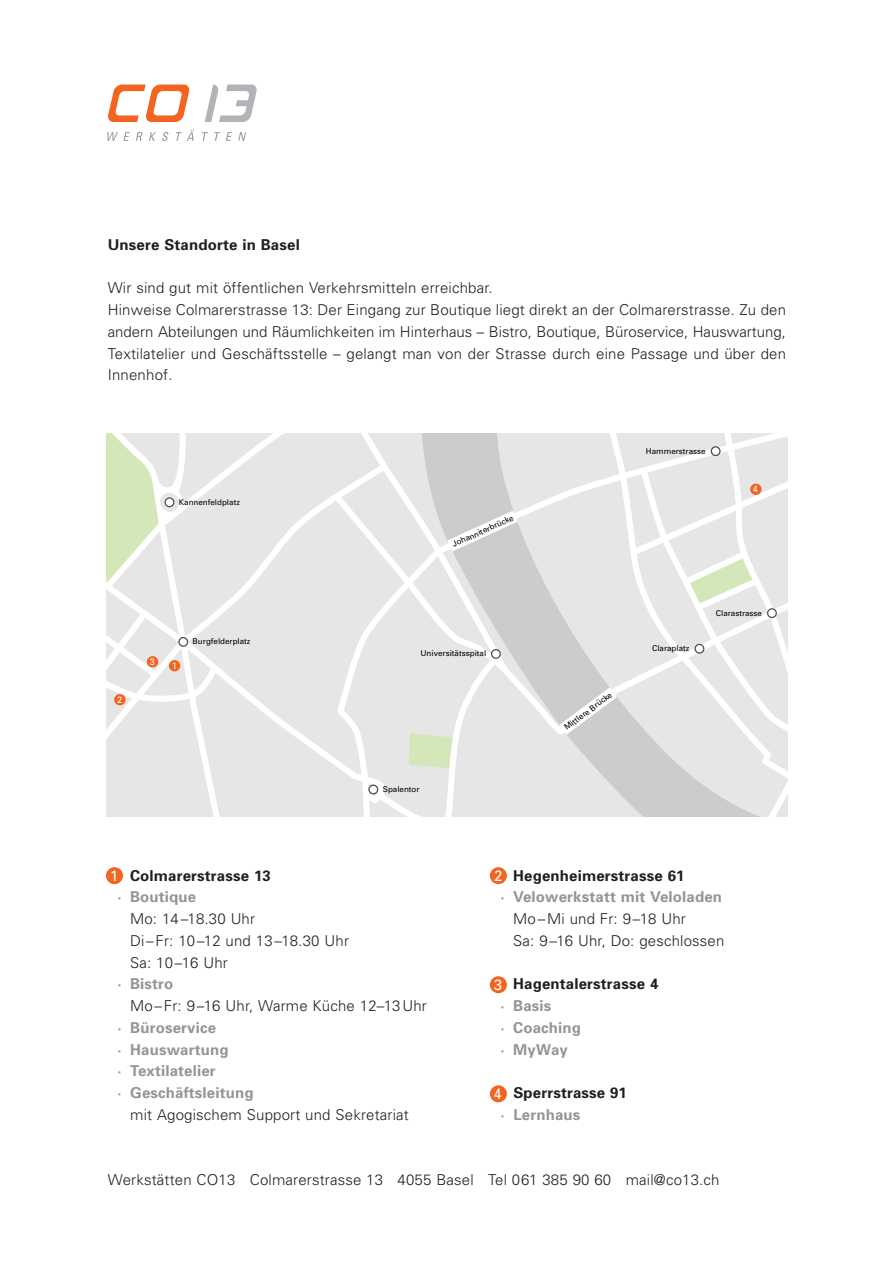
<style>
.page{position:relative;width:893px;height:1263px;background:#fff}
.page>*{position:absolute;margin:0;border:0;box-sizing:border-box;transform-origin:0 0}
.t1{font:300 15px/21.8px "Univers";letter-spacing:.01em;color:#231f20}
.t2{font:700 15px/21.8px "Univers";letter-spacing:.01em;color:#939598}
.t3{font:700 15px "Univers";letter-spacing:.01em;color:#231f20}
.t4{font:15px "Univers";color:#fff}
.t5{font:9.15px "Univers";color:#fff}
.t6{font:7.95px "Univers";color:#000}
</style>
<div class="page">
<svg style="left:531px;top:574px;width:15px;height:242px;background:#dadada"></svg>
<svg style="left:546px;top:434px;width:242px;height:382px;background:#e4e5e4"></svg>
<div style="left:711px;top:447px;width:9px;height:8px;background:#fff;border-radius:50%"></div>
<div style="left:711px;top:446px;width:10px;height:10px;border:1px solid #4d4d4d;border-radius:50%"></div>
<div style="left:695px;top:644px;width:9px;height:9px;background:#fff;border-radius:50%"></div>
<div style="left:694px;top:644px;width:10px;height:10px;border:1px solid #4d4d4d;border-radius:50%"></div>
<div style="left:768px;top:609px;width:8px;height:8px;background:#fff;border-radius:50%"></div>
<div style="left:767px;top:608px;width:10px;height:10px;border:1px solid #4d4d4d;border-radius:50%"></div>
<svg style="left:106px;top:434px;width:425px;height:382px;background:#e5e6e4"></svg>
<div style="left:148px;top:657px;width:10px;height:10px;background:#f36421;border-radius:50%"></div>
<div style="left:147px;top:656px;width:11px;height:11px;border:1px solid #f36421;border-radius:50%"></div>
<div style="left:170px;top:661px;width:10px;height:10px;background:#f36421;border-radius:50%"></div>
<div style="left:169px;top:660px;width:11px;height:11px;border:1px solid #f36421;border-radius:50%"></div>
<div style="left:115px;top:695px;width:10px;height:10px;background:#f36421;border-radius:50%"></div>
<div style="left:114px;top:694px;width:12px;height:11px;border:1px solid #f36421;border-radius:50%"></div>
<div style="left:751px;top:484px;width:10px;height:10px;background:#f36421;border-radius:50%"></div>
<div style="left:750px;top:484px;width:11px;height:11px;border:1px solid #f36421;border-radius:50%"></div>
<div style="left:165px;top:498px;width:9px;height:9px;background:#fff;border-radius:50%"></div>
<div style="left:165px;top:497px;width:9px;height:10px;border:1px solid #4d4d4d;border-radius:50%"></div>
<div style="left:179px;top:637px;width:9px;height:9px;background:#fff;border-radius:50%"></div>
<div style="left:178px;top:637px;width:10px;height:10px;border:1px solid #4d4d4d;border-radius:50%"></div>
<svg style="left:369px;top:785px;width:9px;height:9px"></svg>
<div style="left:368px;top:784px;width:10px;height:10px;border:1px solid #4d4d4d;border-radius:50%"></div>
<div style="left:492px;top:650px;width:8px;height:8px;background:#fff;border-radius:50%"></div>
<div style="left:491px;top:649px;width:10px;height:10px;border:1px solid #4d4d4d;border-radius:50%"></div>
<div style="left:106px;top:867px;width:17px;height:17px;background:#f36421;border-radius:50%"></div>
<div style="left:490px;top:867px;width:17px;height:17px;background:#f36421;border-radius:50%"></div>
<div style="left:490px;top:976px;width:17px;height:17px;background:#f36421;border-radius:50%"></div>
<div style="left:490px;top:1085px;width:17px;height:17px;background:#f36421;border-radius:50%"></div>
<svg style="left:108px;top:85px;width:82px;height:37px"></svg>
<svg style="left:107px;top:132px;width:23px;height:9px"></svg>
<svg style="left:136px;top:132px;width:7px;height:9px"></svg>
<svg style="left:149px;top:132px;width:7px;height:9px"></svg>
<svg style="left:162px;top:132px;width:7px;height:9px"></svg>
<svg style="left:176px;top:130px;width:18px;height:11px"></svg>
<svg style="left:202px;top:132px;width:6px;height:9px"></svg>
<svg style="left:214px;top:132px;width:6px;height:9px"></svg>
<svg style="left:226px;top:132px;width:6px;height:9px"></svg>
<svg style="left:238px;top:132px;width:8px;height:9px"></svg>
<svg style="left:205px;top:85px;width:52px;height:37px"></svg>
<p class="t3" style="left:108px;top:239px;width:194px">Unsere Standorte in Basel</p>
<p class="t1" style="left:108px;top:278px;width:680px">Wir sind gut mit öffentlichen Verkehrsmitteln erreichbar.<br>Hinweise Colmarerstrasse 13: Der Eingang zur Boutique liegt direkt an der Colmarerstrasse. Zu den andern Abteilungen und Räumlichkeiten im Hinterhaus – Bistro, Boutique, Büroservice, Hauswartung, Textilatelier und Geschäftsstelle – gelangt man von der Strasse durch eine Passage und über den Innenhof.</p>
<p class="t6" style="left:179px;top:499px;width:62px">Kannenfeldplatz</p>
<p class="t5" style="left:117px;top:696px;width:7px">2</p>
<p class="t5" style="left:150px;top:658px;width:7px">3</p>
<p class="t5" style="left:172px;top:662px;width:7px">1</p>
<p class="t6" style="left:193px;top:638px;width:59px">Burgfelderplatz</p>
<p class="t6" style="left:451px;top:542px;width:68px;rotate:-25deg">Johanniterbrücke</p>
<p class="t6" style="left:420px;top:650px;width:67px">Universitätsspital</p>
<p class="t6" style="left:383px;top:786px;width:38px">Spalentor</p>
<p class="t6" style="left:646px;top:448px;width:61px">Hammerstrasse</p>
<p class="t5" style="left:753px;top:486px;width:7px">4</p>
<p class="t6" style="left:563px;top:726px;width:59px;rotate:-37deg">Mittlere Brücke</p>
<p class="t6" style="left:652px;top:645px;width:39px">Claraplatz</p>
<p class="t6" style="left:716px;top:610px;width:48px">Clarastrasse</p>
<p class="t3" style="left:130px;top:870px;width:142px">Colmarerstrasse 13</p>
<p class="t2" style="left:117px;top:887px;width:80px">· Boutique</p>
<p class="t1" style="left:130px;top:909px;width:220px">Mo: 14–18.30 Uhr<br>Di–Fr: 10–12 und 13–18.30 Uhr<br>Sa: 10–16 Uhr</p>
<p class="t2" style="left:117px;top:974px;width:58px">· Bistro</p>
<p class="t1" style="left:130px;top:996px;width:298px">Mo–Fr: 9–16 Uhr, Warme Küche 12–13Uhr</p>
<p class="t2" style="left:117px;top:1018px;width:138px">· Büroservice<br>· Hauswartung<br>· Textilatelier<br>· Geschäftsleitung</p>
<p class="t1" style="left:130px;top:1105px;width:280px">mit Agogischem Support und Sekretariat</p>
<p class="t3" style="left:513px;top:870px;width:173px">Hegenheimerstrasse 61</p>
<p class="t2" style="left:500px;top:887px;width:223px">· Velowerkstatt mit Veloladen</p>
<p class="t1" style="left:513px;top:909px;width:213px">Mo–Mi und Fr: 9–18 Uhr<br>Sa: 9–16 Uhr, Do: geschlossen</p>
<p class="t3" style="left:513px;top:978px;width:147px">Hagentalerstrasse 4</p>
<p class="t2" style="left:500px;top:996px;width:82px">· Basis<br>· Coaching · MyWay</p>
<p class="t3" style="left:513px;top:1087px;width:115px">Sperrstrasse 91</p>
<p class="t2" style="left:501px;top:1105px;width:81px">· Lernhaus</p>
<p class="t4" style="left:110px;top:870px;width:10px">1</p>
<p class="t4" style="left:494px;top:870px;width:10px">2</p>
<p class="t4" style="left:494px;top:979px;width:10px">3</p>
<p class="t4" style="left:494px;top:1088px;width:10px">4</p>
<p class="t1" style="left:108px;top:1170px;width:613px">Werkstätten CO13 Colmarerstrasse 13 4055 Basel Tel 061 385 90 60 mail@co13.ch</p>
</div>
